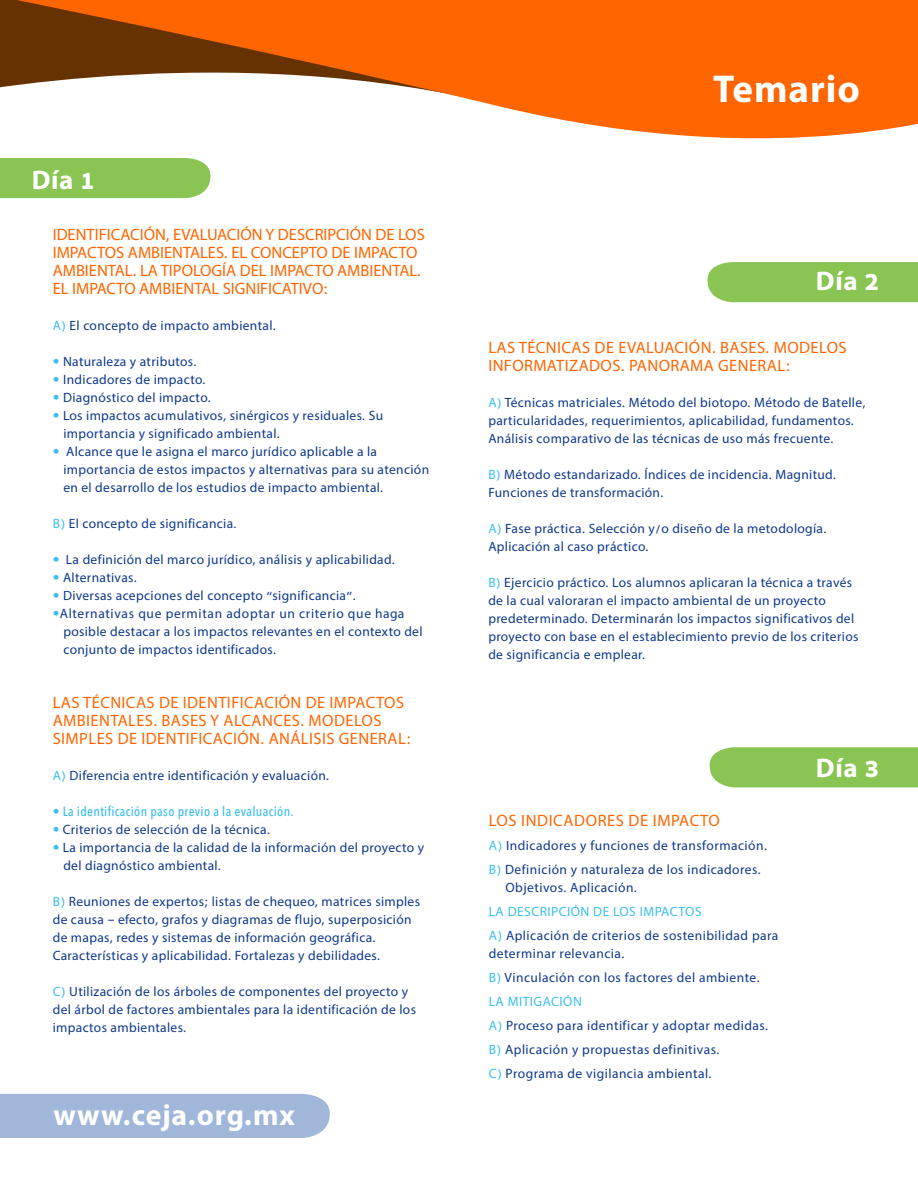
<style>
.page{position:relative;width:918px;height:1188px;background:#fff}
.page>*{position:absolute;margin:0;border:0;box-sizing:border-box;transform-origin:0 0}
.t1{font:700 39px "Myriad Hebrew";letter-spacing:.025em;color:#fff}
.t2{font:700 29.7px "Myriad Hebrew";letter-spacing:.025em;color:#fff}
.t3{font:700 27px "Myriad Hebrew";letter-spacing:.025em;color:#fff}
.t4{font:16.5px/18px "Myriad Hebrew";letter-spacing:.025em;color:#ff6501}
.t5{font:16.5px/18px "Myriad Hebrew";color:#ff6501}
.t6{font:13.5px/18px "Myriad Hebrew";letter-spacing:.025em;color:#0e388c}
.t7{font:500 13.5px "Avenir Next Condensed";letter-spacing:.025em;color:#3abfec}
.t8{font:13.5px "Myriad Hebrew";letter-spacing:.035em;color:#3abfec}
.s1{color:#3abfec}
.s2{font-family:"Avenir Next Condensed";font-weight:500;color:#3abfec}
</style>
<div class="page">
<div style="left:0;top:1094px;width:330px;height:44px;background:#a0b7d9"></div>
<svg style="left:0;top:0;width:918px;height:139px;fill:#ff6501"></svg>
<div style="left:0;top:158px;width:211px;height:40px;background:#8ac452"></div>
<div style="left:709px;top:747px;width:209px;height:40px;background:#8ac452"></div>
<div style="left:707px;top:262px;width:211px;height:40px;background:#8ac452"></div>
<p class="t3" style="left:32px;top:165px;width:65px">Día 1</p>
<p class="t5" style="left:53px;top:227px;width:374px">IDENTIFICACIÓN, EVALUACIÓN Y DESCRIPCIÓN DE LOS<br>IMPACTOS AMBIENTALES. EL CONCEPTO DE IMPACTO<br>AMBIENTAL. LA TIPOLOGÍA DEL IMPACTO AMBIENTAL.</p>
<p class="t5" style="left:53px;top:281px;width:277px">EL IMPACTO AMBIENTAL SIGNIFICATIVO:</p>
<p class="t6" style="left:53px;top:318px;width:225px"><span class="s1">A)</span> El concepto de impacto ambiental.</p>
<p class="t6" style="left:53px;top:354px;width:145px"><span class="s2">•</span> Naturaleza y atributos.</p>
<p class="t6" style="left:53px;top:372px;width:154px"><span class="s2">•</span> Indicadores de impacto.</p>
<p class="t6" style="left:53px;top:390px;width:160px"><span class="s2">•</span> Diagnóstico del impacto.</p>
<p class="t6" style="left:63px;top:408px;width:321px;text-indent:-11px"><span class="s2">•</span> Los impactos acumulativos, sinérgicos y residuales. Su importancia y significado ambiental.</p>
<p class="t6" style="left:63px;top:444px;width:367px;text-indent:-11px"><span class="s2">•</span> Alcance que le asigna el marco jurídico aplicable a la importancia de estos impactos y alternativas para su atención en el desarrollo de los estudios de impacto ambiental.</p>
<p class="t6" style="left:53px;top:516px;width:185px"><span class="s1">B)</span> El concepto de significancia.</p>
<p class="t6" style="left:53px;top:552px;width:344px"><span class="s2">•</span> La definición del marco jurídico, análisis y aplicabilidad.</p>
<p class="t6" style="left:53px;top:570px;width:86px"><span class="s2">•</span> Alternativas.</p>
<p class="t6" style="left:53px;top:588px;width:305px"><span class="s2">•</span> Diversas acepciones del concepto “significancia”.</p>
<p class="t6" style="left:63px;top:606px;width:361px;text-indent:-11px"><span class="s2">•</span>Alternativas que permitan adoptar un criterio que haga posible destacar a los impactos relevantes en el contexto del conjunto de impactos identificados.</p>
<p class="t4" style="left:53px;top:695px;width:360px">LAS TÉCNICAS DE IDENTIFICACIÓN DE IMPACTOS<br>AMBIENTALES. BASES Y ALCANCES. MODELOS<br>SIMPLES DE IDENTIFICACIÓN. ANÁLISIS GENERAL:</p>
<p class="t6" style="left:53px;top:768px;width:278px"><span class="s1">A)</span> Diferencia entre identificación y evaluación.</p>
<p class="t7" style="left:53px;top:804px;width:242px">• La identificación paso previo a la evaluación.</p>
<p class="t6" style="left:53px;top:822px;width:219px"><span class="s2">•</span> Criterios de selección de la técnica.</p>
<p class="t6" style="left:63px;top:840px;width:362px;text-indent:-11px"><span class="s2">•</span> La importancia de la calidad de la información del proyecto y del diagnóstico ambiental.</p>
<p class="t6" style="left:53px;top:894px;width:369px"><span class="s1">B)</span> Reuniones de expertos; listas de chequeo, matrices simples de causa – efecto, grafos y diagramas de flujo, superposición de mapas, redes y sistemas de información geográfica.<br>Características y aplicabilidad. Fortalezas y debilidades.</p>
<p class="t6" style="left:53px;top:984px;width:365px"><span class="s1">C)</span> Utilización de los árboles de componentes del proyecto y del árbol de factores ambientales para la identificación de los impactos ambientales.</p>
<p class="t2" style="left:53px;top:1099px;width:243px">www.ceja.org.mx</p>
<p class="t1" style="left:713px;top:67px;width:148px">Temario</p>
<p class="t3" style="left:816px;top:266px;width:65px">Día 2</p>
<p class="t4" style="left:488px;top:340px;width:360px">LAS TÉCNICAS DE EVALUACIÓN. BASES. MODELOS<br>INFORMATIZADOS. PANORAMA GENERAL:</p>
<p class="t6" style="left:488px;top:394px;width:379px"><span class="s1">A)</span> Técnicas matriciales. Método del biotopo. Método de Batelle, particularidades, requerimientos, aplicabilidad, fundamentos.<br>Análisis comparativo de las técnicas de uso más frecuente.</p>
<p class="t6" style="left:488px;top:466px;width:349px"><span class="s1">B)</span> Método estandarizado. Índices de incidencia. Magnitud.<br>Funciones de transformación.</p>
<p class="t6" style="left:488px;top:520px;width:340px"><span class="s1">A)</span> Fase práctica. Selección y/o diseño de la metodología.<br>Aplicación al caso práctico.</p>
<p class="t6" style="left:488px;top:574px;width:372px"><span class="s1">B)</span> Ejercicio práctico. Los alumnos aplicaran la técnica a través de la cual valoraran el impacto ambiental de un proyecto predeterminado. Determinarán los impactos significativos del proyecto con base en el establecimiento previo de los criterios de significancia e emplear.</p>
<p class="t4" style="left:489px;top:813px;width:233px">LOS INDICADORES DE IMPACTO</p>
<p class="t6" style="left:489px;top:837px;width:280px"><span class="s1">A)</span> Indicadores y funciones de transformación.</p>
<p class="t6" style="left:489px;top:861px;width:274px"><span class="s1">B)</span> Definición y naturaleza de los indicadores.</p>
<p class="t6" style="left:506px;top:879px;width:133px">Objetivos. Aplicación.</p>
<p class="t8" style="left:489px;top:904px;width:214px">LA DESCRIPCIÓN DE LOS IMPACTOS</p>
<p class="t6" style="left:489px;top:927px;width:291px"><span class="s1">A)</span> Aplicación de criterios de sostenibilidad para</p>
<p class="t6" style="left:489px;top:945px;width:137px">determinar relevancia.</p>
<p class="t6" style="left:489px;top:969px;width:273px"><span class="s1">B)</span> Vinculación con los factores del ambiente.</p>
<p class="t8" style="left:489px;top:994px;width:95px">LA MITIGACIÓN</p>
<p class="t6" style="left:489px;top:1017px;width:281px"><span class="s1">A)</span> Proceso para identificar y adoptar medidas.</p>
<p class="t6" style="left:489px;top:1041px;width:232px"><span class="s1">B)</span> Aplicación y propuestas definitivas.</p>
<p class="t6" style="left:489px;top:1065px;width:224px"><span class="s1">C)</span> Programa de vigilancia ambiental.</p>
<p class="t3" style="left:816px;top:753px;width:65px">Día 3</p>
</div>
